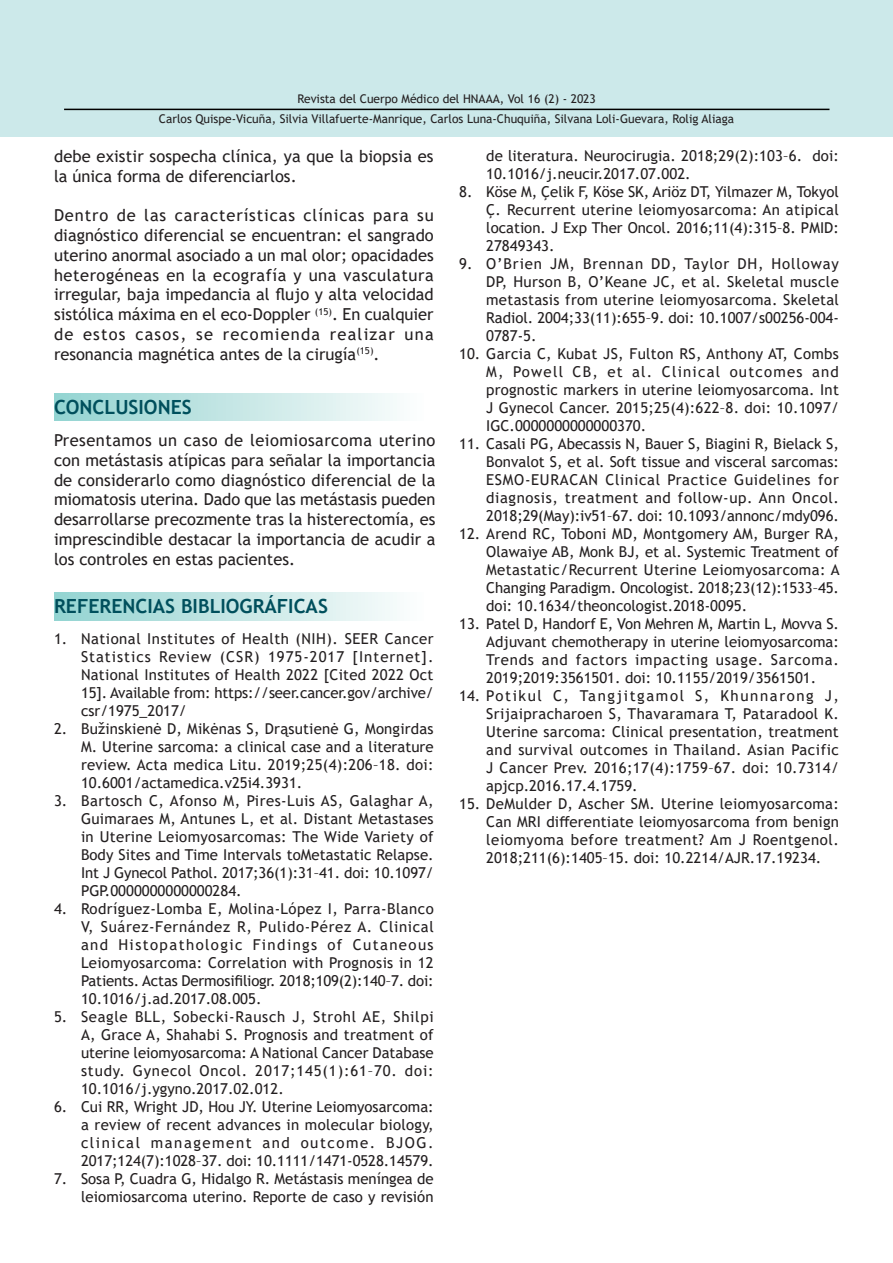
<style>
.page{position:relative;width:893px;height:1263px;background:#fff}
.page>*{position:absolute;margin:0;border:0;box-sizing:border-box;transform-origin:0 0}
.t1{font:700 19.5px "Trebuchet MS";color:#004f5c}
.Estilo_de_párrafo_2{font:16.5px/19.8px "Trebuchet MS";color:#231f20;text-align:justify}
.t2{font:15px/18px "Trebuchet MS";color:#231f20;text-align:justify}
.t3{font:12px "Trebuchet MS";color:#231f20}
</style>
<div class="page">
<div style="left:0;top:0;width:893px;height:137px;background:#cce9ea"></div>
<hr style="left:64px;top:109px;width:765px;height:1px;background:#000">
<div style="left:54px;top:393px;width:370px;height:28px;background:linear-gradient(to right,#93d3d0,#fcfdfd)"></div>
<div style="left:54px;top:593px;width:370px;height:27px;background:linear-gradient(to right,#93d3d0,#fcfdfd)"></div>
<p class="t3" style="left:298px;top:91px;width:300px">Revista del Cuerpo Médico del HNAAA, Vol 16 (2) - 2023</p>
<p class="t3" style="left:159px;top:111px;width:577px">Carlos Quispe-Vicuña, Silvia Villafuerte-Manrique, Carlos Luna-Chuquiña, Silvana Loli-Guevara, Rolig Aliaga</p>
<p class="Estilo_de_párrafo_2" style="left:54px;top:146px;width:381px">debe existir sospecha clínica, ya que la biopsia es la única forma de diferenciarlos.</p>
<p class="Estilo_de_párrafo_2" style="left:54px;top:205px;width:381px">Dentro de las características clínicas para su diagnóstico diferencial se encuentran: el sangrado uterino anormal asociado a un mal olor; opacidades heterogéneas en la ecografía y una vasculatura irregular, baja impedancia al flujo y alta velocidad sistólica máxima en el eco-Doppler <sup>(15)</sup>. En cualquier de estos casos, se recomienda realizar una resonancia magnética antes de la cirugía<sup>(15)</sup>.</p>
<p class="t1" style="left:54px;top:395px;width:139px">CONCLUSIONES</p>
<p class="Estilo_de_párrafo_2" style="left:54px;top:430px;width:383px">Presentamos un caso de leiomiosarcoma uterino con metástasis atípicas para señalar la importancia de considerarlo como diagnóstico diferencial de la miomatosis uterina. Dado que las metástasis pueden desarrollarse precozmente tras la histerectomía, es imprescindible destacar la importancia de acudir a los controles en estas pacientes.</p>
<p class="t1" style="left:54px;top:594px;width:275px">REFERENCIAS BIBLIOGRÁFICAS</p>
<p class="t2" style="left:81px;top:630px;width:354px;text-indent:-27px">1. National Institutes of Health (NIH). SEER Cancer Statistics Review (CSR) 1975-2017 [Internet].<br>National Institutes of Health 2022 [Cited 2022 Oct 15]. Available from: https://seer.cancer.gov/archive/ csr/1975_2017/</p>
<p class="t2" style="left:81px;top:720px;width:354px;text-indent:-27px">2. Bužinskienė D, Mikėnas S, Drąsutienė G, Mongirdas M. Uterine sarcoma: a clinical case and a literature review. Acta medica Litu. 2019;25(4):206–18. doi:<br>10.6001/actamedica.v25i4.3931.</p>
<p class="t2" style="left:81px;top:792px;width:354px;text-indent:-27px">3. Bartosch C, Afonso M, Pires-Luis AS, Galaghar A, Guimaraes M, Antunes L, et al. Distant Metastases in Uterine Leiomyosarcomas: The Wide Variety of Body Sites and Time Intervals toMetastatic Relapse.<br>Int J Gynecol Pathol. 2017;36(1):31–41. doi: 10.1097/ PGP.0000000000000284.</p>
<p class="t2" style="left:81px;top:900px;width:354px;text-indent:-27px">4. Rodríguez-Lomba E, Molina-López I, Parra-Blanco V, Suárez-Fernández R, Pulido-Pérez A. Clinical and Histopathologic Findings of Cutaneous Leiomyosarcoma: Correlation with Prognosis in 12<br>Patients. Actas Dermosifiliogr. 2018;109(2):140–7. doi:<br>10.1016/j.ad.2017.08.005.</p>
<p class="t2" style="left:81px;top:1008px;width:354px;text-indent:-27px">5. Seagle BLL, Sobecki-Rausch J, Strohl AE, Shilpi A, Grace A, Shahabi S. Prognosis and treatment of uterine leiomyosarcoma: A National Cancer Database study. Gynecol Oncol. 2017;145(1):61–70. doi:<br>10.1016/j.ygyno.2017.02.012.</p>
<p class="t2" style="left:81px;top:1098px;width:354px;text-indent:-27px">6. Cui RR, Wright JD, Hou JY. Uterine Leiomyosarcoma: a review of recent advances in molecular biology, clinical management and outcome. BJOG.<br>2017;124(7):1028–37. doi: 10.1111/1471-0528.14579.</p>
<p class="t2" style="left:54px;top:1170px;width:381px;text-align:right">7. Sosa P, Cuadra G, Hidalgo R. Metástasis meníngea de leiomiosarcoma uterino. Reporte de caso y revisión</p>
<p class="t2" style="left:486px;top:146px;width:354px">de literatura. Neurocirugia. 2018;29(2):103–6. doi:<br>10.1016/j.neucir.2017.07.002.</p>
<p class="t2" style="left:486px;top:182px;width:354px;text-indent:-27px">8. Köse M, Çelik F, Köse SK, Ariöz DT, Yilmazer M, Tokyol Ç. Recurrent uterine leiomyosarcoma: An atipical location. J Exp Ther Oncol. 2016;11(4):315–8. PMID:<br>27849343.</p>
<p class="t2" style="left:486px;top:254px;width:354px;text-indent:-27px">9. O’Brien JM, Brennan DD, Taylor DH, Holloway DP, Hurson B, O’Keane JC, et al. Skeletal muscle metastasis from uterine leiomyosarcoma. Skeletal Radiol. 2004;33(11):655–9. doi: 10.1007/s00256-004- 0787-5.</p>
<p class="t2" style="left:486px;top:344px;width:354px;text-indent:-27px">10. Garcia C, Kubat JS, Fulton RS, Anthony AT, Combs M, Powell CB, et al. Clinical outcomes and prognostic markers in uterine leiomyosarcoma. Int J Gynecol Cancer. 2015;25(4):622–8. doi: 10.1097/ IGC.0000000000000370.</p>
<p class="t2" style="left:486px;top:434px;width:354px;text-indent:-27px">11. Casali PG, Abecassis N, Bauer S, Biagini R, Bielack S, Bonvalot S, et al. Soft tissue and visceral sarcomas:<br>ESMO-EURACAN Clinical Practice Guidelines for diagnosis, treatment and follow-up. Ann Oncol.<br>2018;29(May):iv51–67. doi: 10.1093/annonc/mdy096.</p>
<p class="t2" style="left:486px;top:524px;width:355px;text-indent:-27px">12. Arend RC, Toboni MD, Montgomery AM, Burger RA, Olawaiye AB, Monk BJ, et al. Systemic Treatment of Metastatic/Recurrent Uterine Leiomyosarcoma: A Changing Paradigm. Oncologist. 2018;23(12):1533–45. doi: 10.1634/theoncologist.2018-0095.</p>
<p class="t2" style="left:486px;top:614px;width:354px;text-indent:-27px">13. Patel D, Handorf E, Von Mehren M, Martin L, Movva S.<br>Adjuvant chemotherapy in uterine leiomyosarcoma:<br>Trends and factors impacting usage. Sarcoma.<br>2019;2019:3561501. doi: 10.1155/2019/3561501.</p>
<p class="t2" style="left:486px;top:686px;width:354px;text-indent:-27px">14. Potikul C, Tangjitgamol S, Khunnarong J, Srijaipracharoen S, Thavaramara T, Pataradool K.<br>Uterine sarcoma: Clinical presentation, treatment and survival outcomes in Thailand. Asian Pacific J Cancer Prev. 2016;17(4):1759–67. doi: 10.7314/ apjcp.2016.17.4.1759.</p>
<p class="t2" style="left:486px;top:794px;width:354px;text-indent:-27px">15. DeMulder D, Ascher SM. Uterine leiomyosarcoma:<br>Can MRI differentiate leiomyosarcoma from benign leiomyoma before treatment? Am J Roentgenol.<br>2018;211(6):1405–15. doi: 10.2214/AJR.17.19234.</p>
</div>
